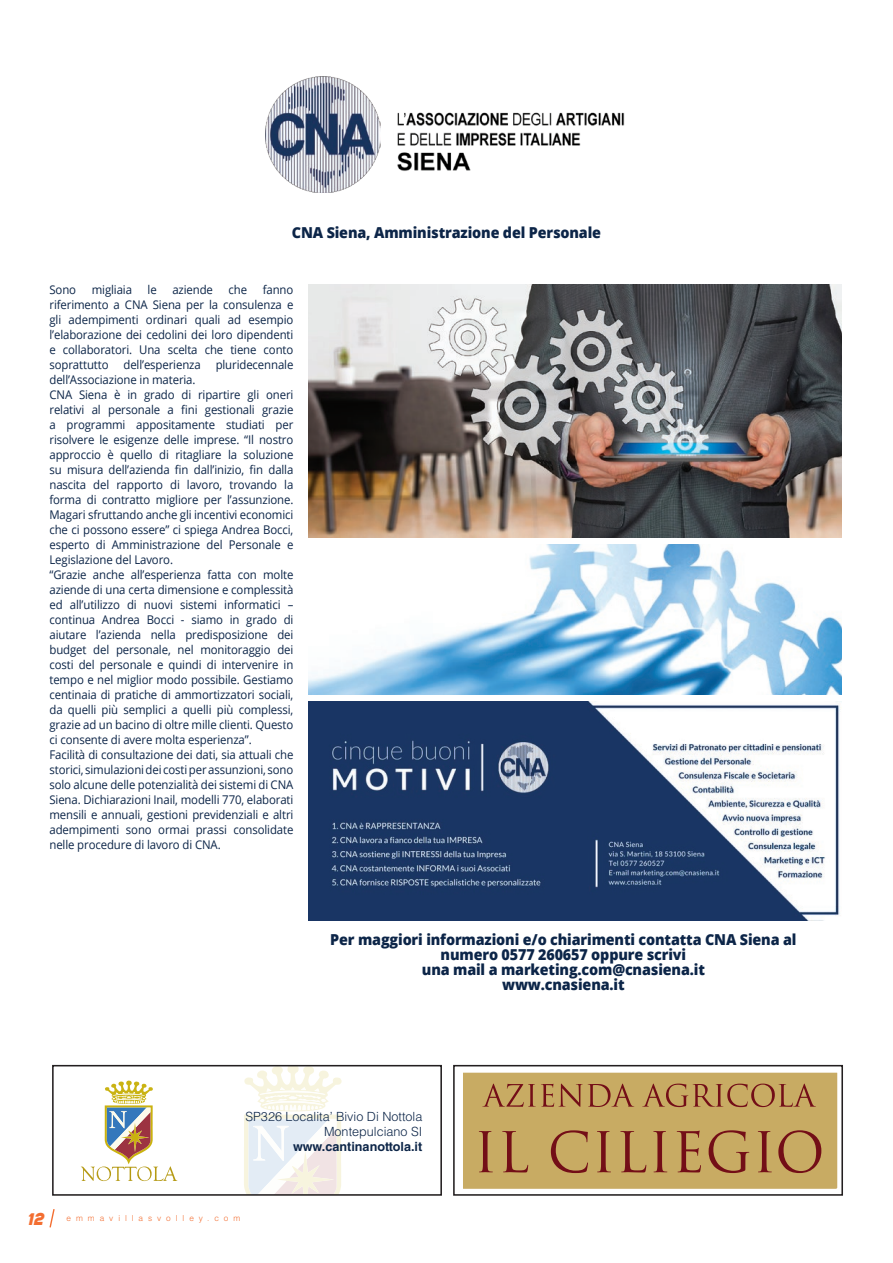
<style>
.page{position:relative;width:893px;height:1263px;background:#fff}
.page>*{position:absolute;margin:0;border:0;box-sizing:border-box;transform-origin:0 0}
.t1{font:italic 16.65px "Authentico";color:#f36e31}
.t2{font:800 15.15px/15.1px "Open Sans";letter-spacing:-.01em;color:#0c2548;text-align:center;scale:.95 1}
.t3{font:300 12.6px "Helvetica LT Std";color:#0c2548}
.t4{font:700 12.6px "Helvetica LT Std";color:#0c2548}
.t5{font:12px/15px "Open Sans";letter-spacing:-.01em;color:#0c2548;text-align:justify;scale:.95 1}
.t6{font:300 8.25px "Helvetica LT Std";letter-spacing:.6em;color:#f36e31}
</style>
<div class="page">
<svg style="left:49px;top:1209px;width:6px;height:19px"></svg>
<img style="left:397px;top:112px;width:228px;height:59px">
<img style="left:265px;top:77px;width:115px;height:115px">
<img style="left:308px;top:285px;width:534px;height:253px">
<img style="left:309px;top:701px;width:532px;height:219px">
<svg style="left:244px;top:1068px;width:98px;height:125px"></svg>
<div style="left:52px;top:1065px;width:390px;height:131px;border:2px solid #231f20"></div>
<div style="left:453px;top:1065px;width:390px;height:131px;border:2px solid #231f20"></div>
<img style="left:463px;top:1073px;width:374px;height:116px">
<img style="left:558px;top:1083px;width:246px;height:24px">
<svg style="left:81px;top:1080px;width:96px;height:101px"></svg>
<img style="left:308px;top:544px;width:534px;height:151px">
<p class="t2" style="left:292px;top:225px;width:327px">CNA Siena, Amministrazione del Personale</p>
<p class="t5" style="left:49px;top:282px;width:258px;text-indent:213px">fanno riferimento a CNA Siena per la consulenza e gli adempimenti ordinari quali ad esempio l’elaborazione dei cedolini dei loro dipendenti e collaboratori. Una scelta che tiene conto soprattutto dell’esperienza pluridecennale dell’Associazione in materia.</p>
<p class="t5" style="left:49px;top:387px;width:258px">CNA Siena è in grado di ripartire gli oneri relativi al personale a fini gestionali grazie a programmi appositamente studiati per risolvere le esigenze delle imprese. “Il nostro approccio è quello di ritagliare la soluzione su misura dell’azienda fin dall’inizio, fin dalla nascita del rapporto di lavoro, trovando la forma di contratto migliore per l’assunzione.<br>Magari sfruttando anche gli incentivi economici che ci possono essere” ci spiega Andrea Bocci, esperto di Amministrazione del Personale e Legislazione del Lavoro.</p>
<p class="t5" style="left:49px;top:567px;width:258px">“Grazie anche all’esperienza fatta con molte aziende di una certa dimensione e complessità ed all’utilizzo di nuovi sistemi informatici – continua Andrea Bocci - siamo in grado di aiutare l’azienda nella predisposizione dei budget del personale, nel monitoraggio dei costi del personale e quindi di intervenire in tempo e nel miglior modo possibile. Gestiamo centinaia di pratiche di ammortizzatori sociali, da quelli più semplici a quelli più complessi, grazie ad un bacino di oltre mille clienti. Questo ci consente di avere molta esperienza”.</p>
<p class="t5" style="left:49px;top:747px;width:258px">Facilità di consultazione dei dati, sia attuali che storici, simulazioni dei costi per assunzioni, sono solo alcune delle potenzialità dei sistemi di CNA Siena. Dichiarazioni Inail, modelli 770, elaborati mensili e annuali, gestioni previdenziali e altri adempimenti sono ormai prassi consolidate nelle procedure di lavoro di CNA.</p>
<p class="t5" style="left:49px;top:282px;width:30px">Sono</p>
<p class="t5" style="left:92px;top:282px;width:44px">migliaia</p>
<p class="t5" style="left:148px;top:282px;width:11px">le</p>
<p class="t5" style="left:172px;top:282px;width:44px">aziende</p>
<p class="t5" style="left:229px;top:282px;width:21px">che</p>
<p class="t2" style="left:330px;top:931px;width:492px">Per maggiori informazioni e/o chiarimenti contatta CNA Siena al numero 0577 260657 oppure scrivi</p>
<p class="t2" style="left:422px;top:961px;width:299px">una mail a marketing.com@cnasiena.it</p>
<p class="t2" style="left:502px;top:976px;width:131px">www.cnasiena.it</p>
<p class="t3" style="left:246px;top:1108px;width:178px">SP326 Localita’ Bivio Di Nottola</p>
<p class="t3" style="left:324px;top:1124px;width:100px">Montepulciano SI</p>
<p class="t4" style="left:293px;top:1139px;width:131px">www.cantinanottola.it</p>
<h1 class="t1" style="left:28px;top:1208px;width:17px">12</h1>
<p class="t6" style="left:67px;top:1213px;width:175px">emmavillasvolley.com</p>
</div>
